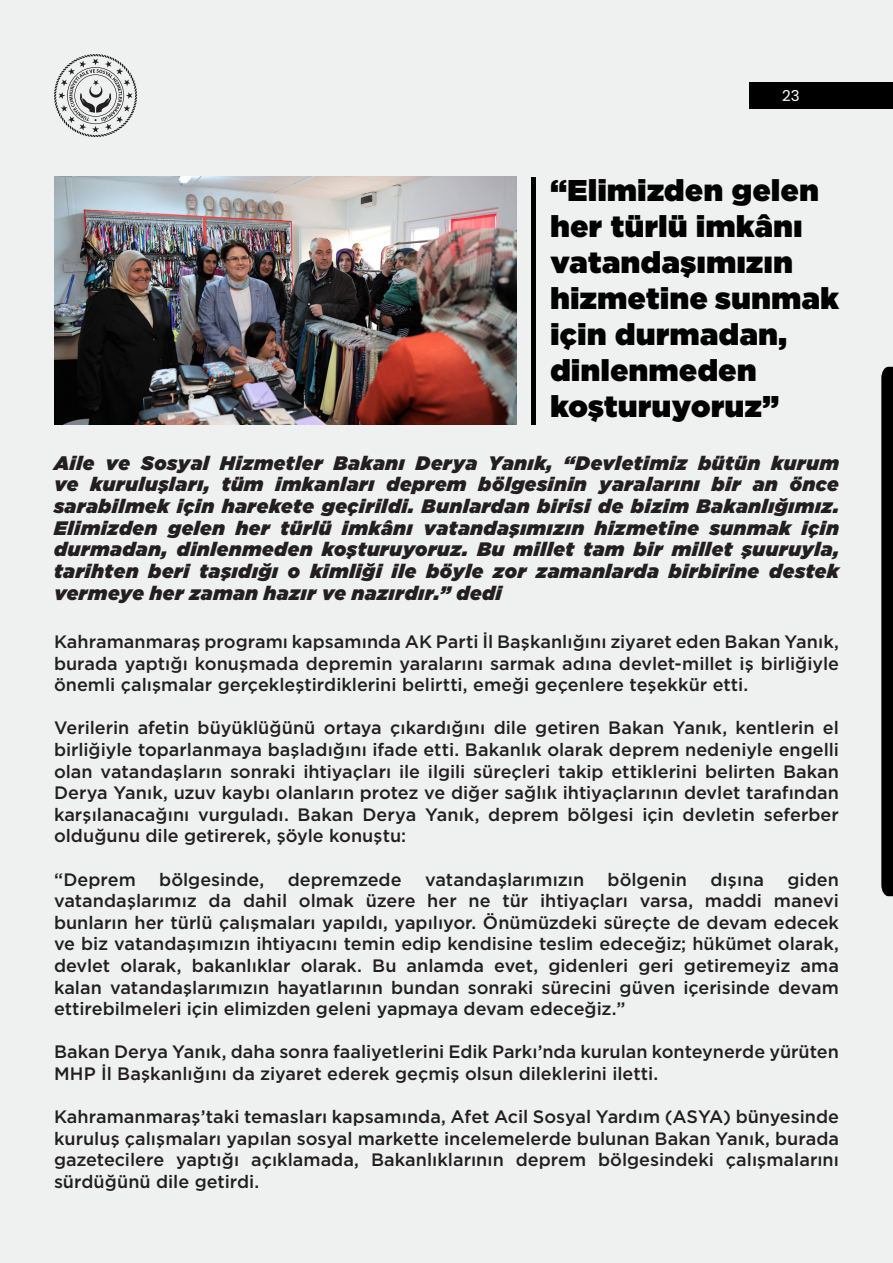
<style>
.page{position:relative;width:893px;height:1263px;background:#eff1f0}
.page>*{position:absolute;margin:0;border:0;box-sizing:border-box;transform-origin:0 0}
.başlık{font:900 30px/36px "Gotham";letter-spacing:.02em;color:#000}
.t1{font:italic 900 19.5px/21.6px "Gotham";letter-spacing:.03em;color:#231f20;text-align:justify}
.t2{font:500 18px/21.6px "Gotham";color:#231f20;text-align:justify}
.t3{font:15px "Poppins";color:#fff}
</style>
<div class="page">
<svg style="left:54px;top:54px;width:83px;height:83px"></svg>
<div style="left:750px;top:82px;width:143px;height:27px;background:#000001"></div>
<svg style="left:881px;top:367px;width:12px;height:529px;background:#080809"></svg>
<img style="left:54px;top:177px;width:463px;height:247px">
<div style="left:531px;top:177px;width:5px;height:247px;background:#000001"></div>
<p class="t3" style="left:782px;top:87px;width:19px">23</p>
<p class="başlık" style="left:550px;top:172px;width:290px">“Elimizden gelen her türlü imkânı vatandaşımızın hizmetine sunmak için durmadan, dinlenmeden koşturuyoruz”</p>
<p class="t1" style="left:54px;top:452px;width:786px">Aile ve Sosyal Hizmetler Bakanı Derya Yanık, “Devletimiz bütün kurum ve kuruluşları, tüm imkanları deprem bölgesinin yaralarını bir an önce sarabilmek için harekete geçirildi. Bunlardan birisi de bizim Bakanlığımız.<br>Elimizden gelen her türlü imkânı vatandaşımızın hizmetine sunmak için durmadan, dinlenmeden koşturuyoruz. Bu millet tam bir millet şuuruyla, tarihten beri taşıdığı o kimliği ile böyle zor zamanlarda birbirine destek vermeye her zaman hazır ve nazırdır.” dedi</p>
<p class="t2" style="left:54px;top:630px;width:787px">Kahramanmaraş programı kapsamında AK Parti İl Başkanlığını ziyaret eden Bakan Yanık, burada yaptığı konuşmada depremin yaralarını sarmak adına devlet-millet iş birliğiyle önemli çalışmalar gerçekleştirdiklerini belirtti, emeği geçenlere teşekkür etti.</p>
<p class="t2" style="left:54px;top:717px;width:786px">Verilerin afetin büyüklüğünü ortaya çıkardığını dile getiren Bakan Yanık, kentlerin el birliğiyle toparlanmaya başladığını ifade etti. Bakanlık olarak deprem nedeniyle engelli olan vatandaşların sonraki ihtiyaçları ile ilgili süreçleri takip ettiklerini belirten Bakan Derya Yanık, uzuv kaybı olanların protez ve diğer sağlık ihtiyaçlarının devlet tarafından karşılanacağını vurguladı. Bakan Derya Yanık, deprem bölgesi için devletin seferber olduğunu dile getirerek, şöyle konuştu:</p>
<p class="t2" style="left:54px;top:868px;width:83px">“Deprem</p>
<p class="t2" style="left:159px;top:868px;width:107px">bölgesinde,</p>
<p class="t2" style="left:288px;top:868px;width:115px">depremzede</p>
<p class="t2" style="left:425px;top:868px;width:161px">vatandaşlarımızın</p>
<p class="t2" style="left:608px;top:868px;width:81px">bölgenin</p>
<p class="t2" style="left:710px;top:868px;width:55px">dışına</p>
<p class="t2" style="left:54px;top:868px;width:786px;text-indent:734px">giden vatandaşlarımız da dahil olmak üzere her ne tür ihtiyaçları varsa, maddi manevi bunların her türlü çalışmaları yapıldı, yapılıyor. Önümüzdeki süreçte de devam edecek ve biz vatandaşımızın ihtiyacını temin edip kendisine teslim edeceğiz; hükümet olarak, devlet olarak, bakanlıklar olarak. Bu anlamda evet, gidenleri geri getiremeyiz ama kalan vatandaşlarımızın hayatlarının bundan sonraki sürecini güven içerisinde devam ettirebilmeleri için elimizden geleni yapmaya devam edeceğiz.”</p>
<p class="t2" style="left:54px;top:1041px;width:786px">Bakan Derya Yanık, daha sonra faaliyetlerini Edik Parkı’nda kurulan konteynerde yürüten<br>MHP İl Başkanlığını da ziyaret ederek geçmiş olsun dileklerini iletti.</p>
<p class="t2" style="left:54px;top:1106px;width:786px">Kahramanmaraş’taki temasları kapsamında, Afet Acil Sosyal Yardım (ASYA) bünyesinde kuruluş çalışmaları yapılan sosyal markette incelemelerde bulunan Bakan Yanık, burada gazetecilere yaptığı açıklamada, Bakanlıklarının deprem bölgesindeki çalışmalarını sürdüğünü dile getirdi.</p>
</div>
